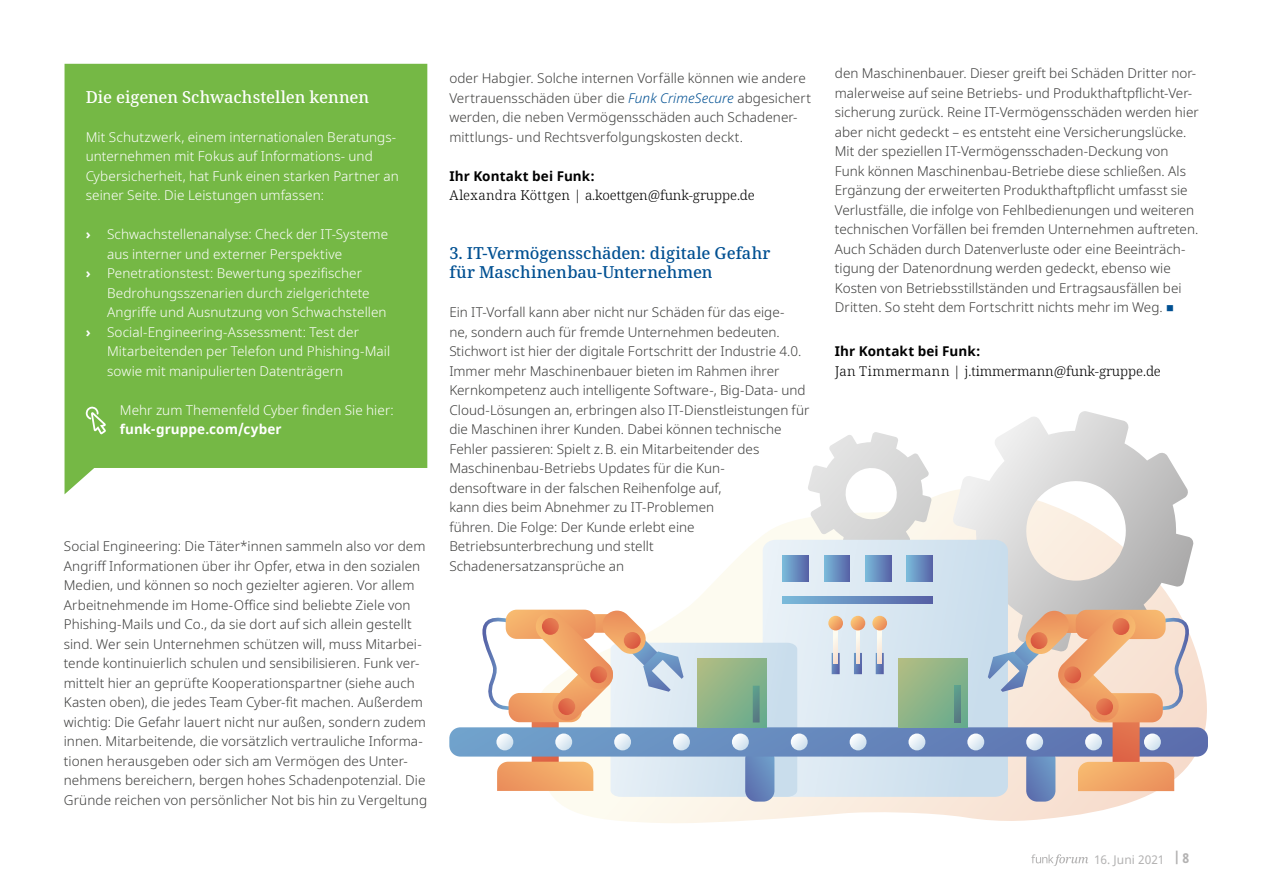
<style>
.page{position:relative;width:1263px;height:893px;background:#fff}
.page>*{position:absolute;margin:0;border:0;box-sizing:border-box;transform-origin:0 0}
.t1{font:500 16.5px/19.5px "Noto Serif";color:#005092}
.t2{font:500 16.5px "Noto Serif";letter-spacing:-.005em;color:#fff}
.t3{font:300 13.5px/19.5px "Noto Sans";letter-spacing:.005em;color:#3c3c3b}
.t4{font:300 13.5px/19.5px "Noto Sans";letter-spacing:.005em;color:#fff}
.t5{font:300 13.5px "Noto Serif";letter-spacing:-.005em;color:#000}
.t6{font:700 13.5px "Noto Sans";letter-spacing:.005em;color:#000}
.t7{font:700 13.5px "Noto Sans";letter-spacing:.005em;color:#fff}
.t8{font:12px "Noto Sans";letter-spacing:.005em;color:#b3b2b2}
.s1{font-weight:700}
.s2{font-style:italic;color:#005092}
.s3{color:#005092}
.s4{font-weight:700;font-stretch:condensed;font-size:13.5px;color:#fff}
</style>
<div class="page">
<svg style="left:538px;top:491px;width:593px;height:332px"></svg>
<svg style="left:807px;top:432px;width:125px;height:108px"></svg>
<svg style="left:952px;top:411px;width:242px;height:199px"></svg>
<svg style="left:763px;top:540px;width:245px;height:70px;background:#d3e2ef"></svg>
<div style="left:782px;top:556px;width:26px;height:25px;background:linear-gradient(to right,#7bbcdb,#5967a9)"></div>
<div style="left:824px;top:556px;width:26px;height:25px;background:linear-gradient(to right,#7abada,#5865a8)"></div>
<div style="left:865px;top:556px;width:26px;height:25px;background:linear-gradient(to right,#7bbcdb,#5967a9)"></div>
<div style="left:907px;top:556px;width:26px;height:25px;background:linear-gradient(to right,#7abada,#5865a8)"></div>
<svg style="left:782px;top:597px;width:151px;height:6px"></svg>
<svg style="left:449px;top:610px;width:759px;height:192px"></svg>
<div style="left:65px;top:64px;width:362px;height:430px;background:#75b845"></div>
<svg style="left:86px;top:406px;width:20px;height:28px"></svg>
<svg style="left:1031px;top:854px;width:57px;height:12px"></svg>
<p class="t2" style="left:86px;top:85px;width:285px">Die eigenen Schwachstellen kennen</p>
<p class="t4" style="left:86px;top:127px;width:315px">Mit Schutzwerk, einem internationalen Beratungs&shy;unternehmen mit Fokus auf Informations- und Cybersicherheit, hat Funk einen starken Partner an seiner Seite. Die Leistungen umfassen:</p>
<p class="t4" style="left:86px;top:225px;width:304px"><span class="s1">›</span> Schwachstellenanalyse: Check der IT-Systeme</p>
<p class="t4" style="left:107px;top:244px;width:237px">aus interner und externer Perspektive</p>
<p class="t4" style="left:86px;top:264px;width:278px"><span class="s1">›</span> Penetrationstest: Bewertung spezifischer</p>
<p class="t4" style="left:107px;top:283px;width:264px">Bedrohungsszenarien durch zielgerichtete</p>
<p class="t4" style="left:107px;top:303px;width:281px">Angriffe und Ausnutzung von Schwachstellen</p>
<p class="t4" style="left:86px;top:322px;width:275px"><span class="s1">›</span> Social-Engineering-Assessment: Test der</p>
<p class="t4" style="left:107px;top:342px;width:285px">Mitarbeitenden per Telefon und Phishing-Mail</p>
<p class="t4" style="left:107px;top:361px;width:238px">sowie mit manipulierten Datenträgern</p>
<p class="t4" style="left:120px;top:400px;width:276px">Mehr zum Themenfeld Cyber finden Sie hier:</p>
<p class="t7" style="left:120px;top:420px;width:163px">funk-gruppe.com/cyber</p>
<p class="t3" style="left:64px;top:537px;width:365px">Social Engineering: Die Täter*innen sammeln also vor dem Angriff Informationen über ihr Opfer, etwa in den sozialen Medien, und können so noch gezielter agieren. Vor allem Arbeitnehmende im Home-Office sind beliebte Ziele von Phishing-Mails und Co., da sie dort auf sich allein gestellt sind. Wer sein Unternehmen schützen will, muss Mitarbei&shy;tende kontinuierlich schulen und sensibilisieren. Funk ver&shy;mittelt hier an geprüfte Kooperationspartner (siehe auch Kasten oben), die jedes Team Cyber-fit machen. Außerdem wichtig: Die Gefahr lauert nicht nur außen, sondern zudem innen. Mitarbeitende, die vorsätzlich vertrauliche Informa&shy;tionen herausgeben oder sich am Vermögen des Unter&shy;nehmens bereichern, bergen hohes Schadenpotenzial. Die Gründe reichen von persönlicher Not bis hin zu Vergeltung</p>
<p class="t3" style="left:449px;top:69px;width:363px">oder Habgier. Solche internen Vorfälle können wie andere Vertrauensschäden über die <span class="s2">Funk CrimeSecure</span> abgesichert werden, die neben Vermögensschäden auch Schadener&shy;mittlungs- und Rechtsverfolgungskosten deckt.</p>
<p class="t6" style="left:449px;top:166px;width:147px">Ihr Kontakt bei Funk:</p>
<p class="t5" style="left:449px;top:186px;width:307px">Alexandra Köttgen | a.koettgen@funk-gruppe.de</p>
<p class="t1" style="left:449px;top:244px;width:323px">3. IT-Vermögensschäden: digitale Gefahr für Maschinenbau-Unternehmen</p>
<p class="t3" style="left:449px;top:303px;width:361px">Ein IT-Vorfall kann aber nicht nur Schäden für das eige-<br>ne, sondern auch für fremde Unternehmen bedeuten.<br>Stichwort ist hier der digitale Fortschritt der Industrie 4.0.<br>Immer mehr Maschinenbauer bieten im Rahmen ihrer Kernkompetenz auch intelligente Software-, Big-Data- und Cloud-Lösungen an, erbringen also IT-Dienstleistungen für die Maschinen ihrer Kunden. Dabei können technische Fehler passieren: Spielt z.B. ein Mitarbeitender des Maschinenbau-Betriebs Updates für die Kun-<br>densoftware in der falschen Reihenfolge auf,<br>kann dies beim Abnehmer zu IT-Problemen<br>führen. Die Folge: Der Kunde erlebt eine Betriebsunterbrechung und stellt Schadenersatzansprüche an</p>
<p class="t3" style="left:835px;top:64px;width:365px">den Maschinenbauer. Dieser greift bei Schäden Dritter nor&shy;malerweise auf seine Betriebs- und Produkthaftpflicht-Ver&shy;sicherung zurück. Reine IT-Vermögensschäden werden hier aber nicht gedeckt – es entsteht eine Versicherungslücke.<br>Mit der speziellen IT-Vermögensschaden-Deckung von Funk können Maschinenbau-Betriebe diese schließen. Als Ergänzung der erweiterten Produkthaftpflicht umfasst sie Verlustfälle, die infolge von Fehlbedienungen und weiteren technischen Vorfällen bei fremden Unternehmen auftreten.<br>Auch Schäden durch Datenverluste oder eine Beeinträch&shy;tigung der Datenordnung werden gedeckt, ebenso wie Kosten von Betriebsstillständen und Ertragsausfällen bei Dritten. So steht dem Fortschritt nichts mehr im Weg. <span class="s3">■</span></p>
<p class="t6" style="left:835px;top:342px;width:147px">Ihr Kontakt bei Funk:</p>
<p class="t5" style="left:835px;top:362px;width:327px">Jan Timmermann | j.timmermann@funk-gruppe.de</p>
<p class="t8" style="left:1094px;top:851px;width:97px">16. Juni 2021 <sup>|</sup> <span class="s4">8</span></p>
</div>
